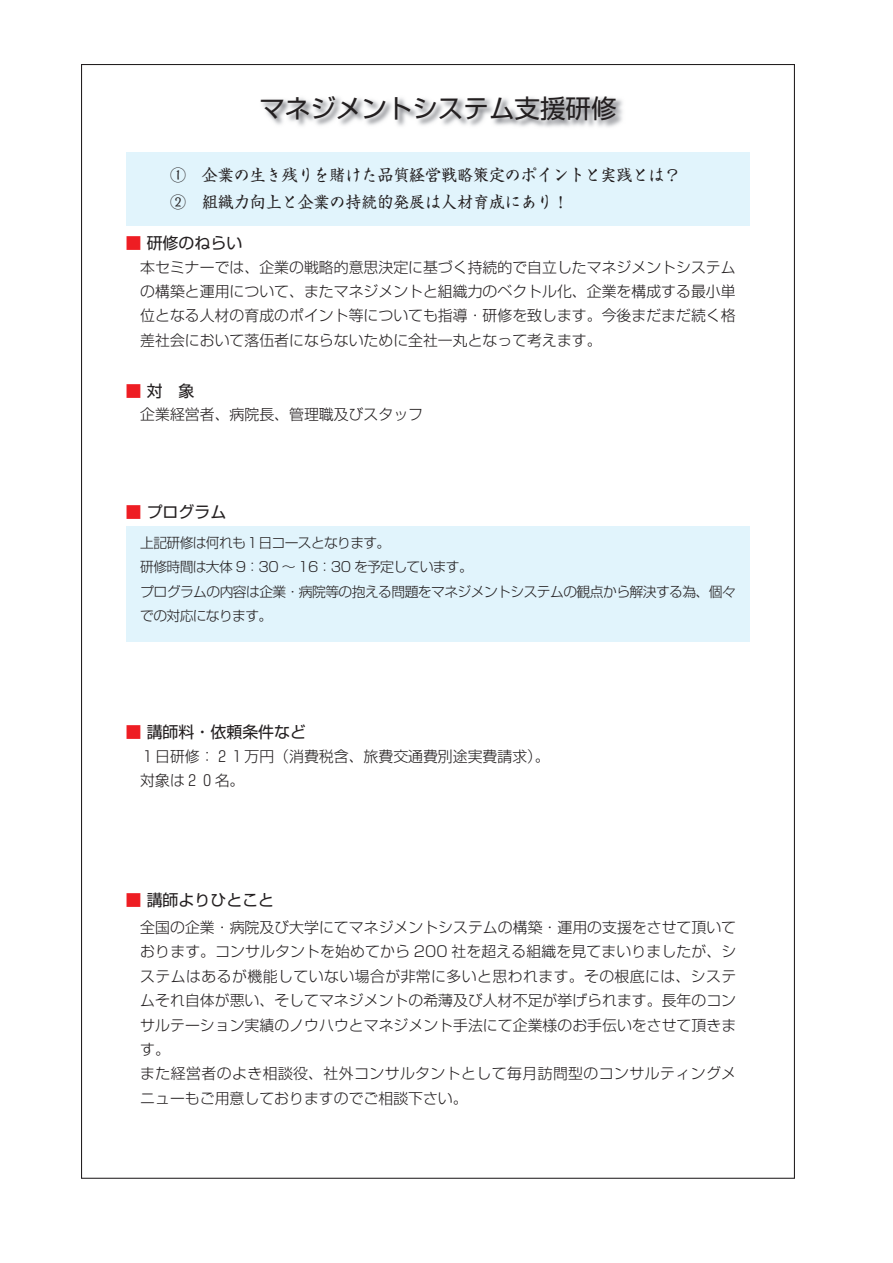
<style>
.page{position:relative;width:893px;height:1263px;background:#fff}
.page>*{position:absolute;margin:0;border:0;box-sizing:border-box;transform-origin:0 0}
.t1{font:25.5px "Shin Go";color:#231f20}
.t2{font:15.9px/27.3px "Shinsei Kai Pro CBSK1";color:#231f20}
.t3{font:15.9px "Shin Go";color:#231f20}
.t4{font:300 14.85px/24.5px "Shin Go";color:#231f20}
.t5{font:300 13.8px/24.5px "Shin Go";letter-spacing:-.05em;color:#231f20}
.s1{color:#ee1d23}
</style>
<div class="page">
<div style="left:126px;top:152px;width:624px;height:73px;background:#e1f4fc"></div>
<div style="left:126px;top:526px;width:624px;height:115px;background:#e1f4fc"></div>
<img style="left:262px;top:97px;width:361px;height:30px">
<h1 class="t1" style="left:259px;top:91px;width:359px">マネジメントシステム支援研修</h1>
<p class="t2" style="left:170px;top:159px;width:512px">①　企業の生き残りを賭けた品質経営戦略策定のポイントと実践とは？<br>②　組織力向上と企業の持続的発展は人材育成にあり！</p>
<p class="t3" style="left:125px;top:232px;width:118px"><span class="s1">■</span> 研修のねらい</p>
<p class="t4" style="left:140px;top:254px;width:597px;text-align:justify">本セミナーでは、企業の戦略的意思決定に基づく持続的で自立したマネジメントシステムの構築と運用について、またマネジメントと組織力のベクトル化、企業を構成する最小単位となる人材の育成のポイント等についても指導・研修を致します。今後まだまだ続く格差社会において落伍者にならないために全社一丸となって考えます。</p>
<p class="t3" style="left:125px;top:380px;width:71px"><span class="s1">■</span> 対　象</p>
<p class="t4" style="left:140px;top:402px;width:284px">企業経営者、病院長、管理職及びスタッフ</p>
<p class="t3" style="left:125px;top:501px;width:102px"><span class="s1">■</span> プログラム</p>
<p class="t5" style="left:140px;top:530px;width:597px">上記研修は何れも１日コースとなります。<br>研修時間は大体 9：30 ～ 16：30 を予定しています。<br>プログラムの内容は企業・病院等の抱える問題をマネジメントシステムの観点から解決する為、個々での対応になります。</p>
<p class="t3" style="left:125px;top:721px;width:182px"><span class="s1">■</span> 講師料・依頼条件など</p>
<p class="t4" style="left:140px;top:743px;width:411px">１日研修：２１万円（消費税含、旅費交通費別途実費請求）。対象は２０名。</p>
<p class="t3" style="left:125px;top:889px;width:150px"><span class="s1">■</span> 講師よりひとこと</p>
<p class="t4" style="left:140px;top:914px;width:597px">全国の企業・病院及び大学にてマネジメントシステムの構築・運用の支援をさせて頂いております。コンサルタントを始めてから 200 社を超える組織を見てまいりましたが、システムはあるが機能していない場合が非常に多いと思われます。その根底には、システムそれ自体が悪い、そしてマネジメントの希薄及び人材不足が挙げられます。長年のコンサルテーション実績のノウハウとマネジメント手法にて企業様のお手伝いをさせて頂きます。<br>また経営者のよき相談役、社外コンサルタントとして毎月訪問型のコンサルティングメニューもご用意しておりますのでご相談下さい。</p>
</div>
